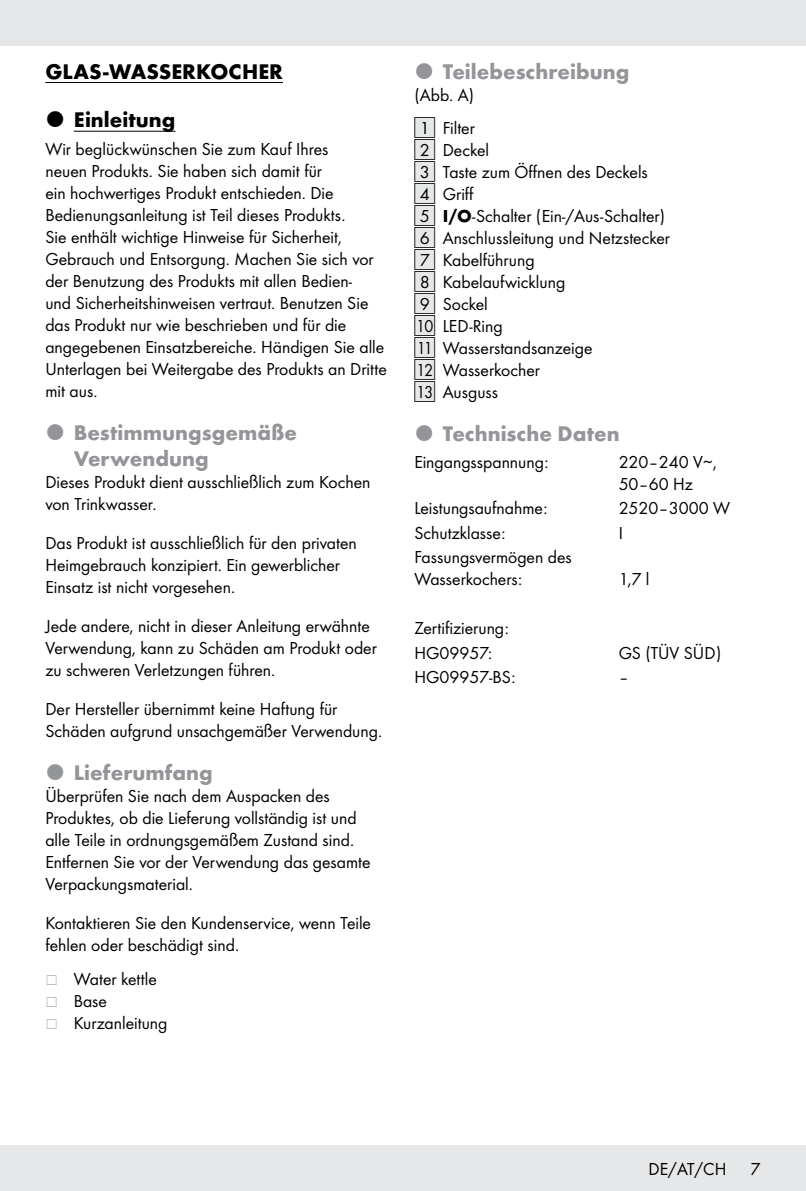
<style>
.page{position:relative;width:806px;height:1191px;background:#fff}
.page>*{position:absolute;margin:0;border:0;box-sizing:border-box;transform-origin:0 0}
.t1{font:700 22px/26px "Futura";color:#939598}
.t2{font:700 22px "Futura";color:#000}
.t3{font:18px/22px "Futura Boo";color:#000}
.s1{font-family:"IMP Lidl Num Box";font-size:15.8px;color:#e6e7e8}
.s2{font-family:"IMP Lidl Num Box";font-size:15.8px}
.s3{font-family:"Futura";font-weight:700}
</style>
<div class="page">
<div style="left:0;top:1145px;width:805px;height:46px;background:#e6e7e8"></div>
<div style="left:0;top:0;width:805px;height:45px;background:#e6e7e8"></div>
<hr style="left:45px;top:82px;width:238px;height:1px;background:#000">
<hr style="left:74px;top:131px;width:101px;height:1px;background:#000">
<p class="t2" style="left:45px;top:55px;width:239px">GLAS-WASSERKOCHER</p>
<p class="t2" style="left:74px;top:104px;width:103px">Einleitung</p>
<p class="t3" style="left:45px;top:137px;width:343px">Wir beglückwünschen Sie zum Kauf Ihres<br>neuen Produkts. Sie haben sich damit für<br>ein hochwertiges Produkt entschieden. Die Bedienungsanleitung ist Teil dieses Produkts.<br>Sie enthält wichtige Hinweise für Sicherheit, Gebrauch und Entsorgung. Machen Sie sich vor der Benutzung des Produkts mit allen Bedien-<br>und Sicherheitshinweisen vertraut. Benutzen Sie das Produkt nur wie beschrieben und für die angegebenen Einsatzbereiche. Händigen Sie alle Unterlagen bei Weitergabe des Produkts an Dritte mit aus.</p>
<p class="t1" style="left:74px;top:418px;width:225px">Bestimmungsgemäße<br>Verwendung</p>
<p class="t3" style="left:45px;top:470px;width:326px">Dieses Produkt dient ausschließlich zum Kochen von Trinkwasser.</p>
<p class="t3" style="left:45px;top:531px;width:313px">Das Produkt ist ausschließlich für den privaten<br>Heimgebrauch konzipiert. Ein gewerblicher<br>Einsatz ist nicht vorgesehen.</p>
<p class="t3" style="left:45px;top:614px;width:333px">Jede andere, nicht in dieser Anleitung erwähnte<br>Verwendung, kann zu Schäden am Produkt oder zu schweren Verletzungen führen.</p>
<p class="t3" style="left:45px;top:697px;width:338px">Der Hersteller übernimmt keine Haftung für<br>Schäden aufgrund unsachgemäßer Verwendung.</p>
<p class="t1" style="left:74px;top:758px;width:140px">Lieferumfang</p>
<p class="t3" style="left:45px;top:784px;width:326px">Überprüfen Sie nach dem Auspacken des Produktes, ob die Lieferung vollständig ist und alle Teile in ordnungsgemäßem Zustand sind.<br>Entfernen Sie vor der Verwendung das gesamte Verpackungsmaterial.</p>
<p class="t3" style="left:45px;top:911px;width:327px">Kontaktieren Sie den Kundenservice, wenn Teile fehlen oder beschädigt sind.</p>
<p class="t3" style="left:74px;top:966px;width:95px">Water kettle<br>Base<br>Kurzanleitung</p>
<p class="t1" style="left:442px;top:56px;width:188px">Teilebeschreibung</p>
<p class="t3" style="left:414px;top:77px;width:62px;line-height:33.4px">(Abb. A) <span class="s1">[</span><span class="s2">1]</span> Filter</p>
<p class="t3" style="left:414px;top:138px;width:257px"><span class="s1">[</span><span class="s2">2]</span> Deckel<br><span class="s1">[</span><span class="s2">3]</span> Taste zum Öffnen des Deckels <span class="s1">[</span><span class="s2">4]</span> Griff<br><span class="s1">[</span><span class="s2">5]</span> <span class="s3">I/O</span>‑Schalter (Ein-/Aus-Schalter) <span class="s1">[</span><span class="s2">6]</span> Anschlussleitung und Netzstecker <span class="s1">[</span><span class="s2">7]</span> Kabelführung<br><span class="s1">[</span><span class="s2">8]</span> Kabelaufwicklung<br><span class="s1">[</span><span class="s2">9]</span> Sockel<br><span class="s1">[</span><span class="s2">10]</span> LED-Ring<br><span class="s1">[</span><span class="s2">11]</span> Wasserstandsanzeige<br><span class="s1">[</span><span class="s2">12]</span> Wasserkocher<br><span class="s1">[</span><span class="s2">13]</span> Ausguss</p>
<p class="t1" style="left:442px;top:419px;width:178px">Technische Daten</p>
<p class="t3" style="left:414px;top:450px;width:136px">Eingangsspannung:</p>
<p class="t3" style="left:618px;top:450px;width:100px">220–240 V∼,<br>50–60 Hz</p>
<p class="t3" style="left:414px;top:496px;width:134px">Leistungsaufnahme:</p>
<p class="t3" style="left:618px;top:496px;width:113px">2520–3000 W</p>
<p class="t3" style="left:414px;top:521px;width:93px">Schutzklasse:</p>
<p class="t3" style="left:618px;top:521px;width:6px">I</p>
<p class="t3" style="left:414px;top:545px;width:159px">Fassungsvermögen des<br>Wasserkochers:</p>
<p class="t3" style="left:618px;top:567px;width:32px">1,7 l</p>
<p class="t3" style="left:414px;top:615px;width:96px;line-height:24.4px">Zertifizierung:<br>HG09957:</p>
<p class="t3" style="left:618px;top:640px;width:104px">GS (TÜV SÜD)</p>
<p class="t3" style="left:414px;top:665px;width:103px">HG09957-BS:</p>
<p class="t3" style="left:618px;top:665px;width:12px">‒</p>
<p class="t3" style="left:648px;top:1156px;width:79px">DE/AT/CH</p>
<p class="t3" style="left:750px;top:1156px;width:11px">7</p>
</div>
